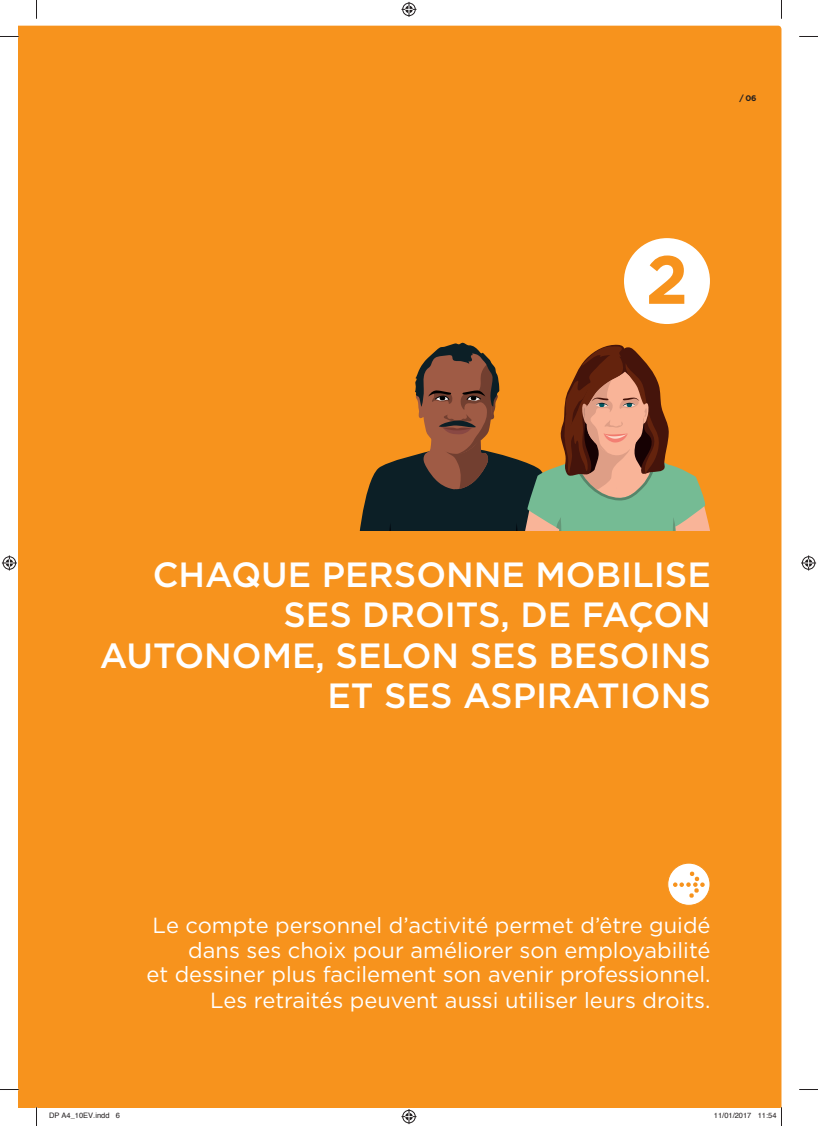
<style>
.page{position:relative;width:818px;height:1126px;background:#fff}
.page>*{position:absolute;margin:0;border:0;box-sizing:border-box;transform-origin:0 0}
.t1{font:700 68px "Gotham";color:#f7931d}
.t2{font:500 35px/40.6px "Gotham";color:#fff;text-align:right}
.t3{font:21.88px/25px "Gotham";color:#fff;text-align:right}
.t4{font:700 8.12px "Gotham";color:#231f20}
.t5{font:7.5px "Helvetica";color:#231f20}
</style>
<div class="page">
<div style="left:19px;top:26px;width:762px;height:1081px;background:#f7931d"></div>
<svg style="left:667px;top:863px;width:42px;height:42px"></svg>
<div style="left:666px;top:862px;width:44px;height:43px;border:1px solid #f7931d;border-radius:50%"></div>
<svg style="left:672px;top:871px;width:32px;height:26px"></svg>
<div style="left:622px;top:237px;width:88px;height:88px;background:#fff;border-radius:50%"></div>
<div style="left:621px;top:236px;width:90px;height:90px;border:2px solid #f7931d;border-radius:50%"></div>
<svg style="left:355px;top:342px;width:363px;height:188px;background:#a17239"></svg>
<svg style="left:0;top:36px;width:19px;height:1px"></svg>
<svg style="left:799px;top:36px;width:18px;height:1px"></svg>
<svg style="left:0;top:1088px;width:19px;height:2px"></svg>
<svg style="left:799px;top:1089px;width:18px;height:1px"></svg>
<svg style="left:36px;top:0;width:1px;height:19px"></svg>
<svg style="left:36px;top:1107px;width:1px;height:18px"></svg>
<svg style="left:401px;top:2px;width:15px;height:15px"></svg>
<svg style="left:401px;top:1109px;width:15px;height:14px"></svg>
<svg style="left:2px;top:555px;width:15px;height:15px"></svg>
<svg style="left:801px;top:555px;width:14px;height:15px"></svg>
<svg style="left:757px;top:1107px;width:24px;height:1px"></svg>
<p class="t4" style="left:739px;top:93px;width:19px">/ 06</p>
<p class="t1" style="left:645px;top:234px;width:44px">2</p>
<p class="t2" style="left:100px;top:553px;width:612px">CHAQUE PERSONNE MOBILISE<br>SES DROITS, DE FAÇON<br>AUTONOME, SELON SES BESOINS<br>ET SES ASPIRATIONS</p>
<p class="t3" style="left:146px;top:912px;width:565px">Le compte personnel d’activité permet d’être guidé dans ses choix pour améliorer son employabilité<br>et dessiner plus facilement son avenir professionnel.<br>Les retraités peuvent aussi utiliser leurs droits.</p>
<p class="t5" style="left:49px;top:1109px;width:72px">DP A4_10EV.indd 6</p>
<p class="t5" style="left:713px;top:1109px;width:64px">11/01/2017 11:54</p>
</div>
